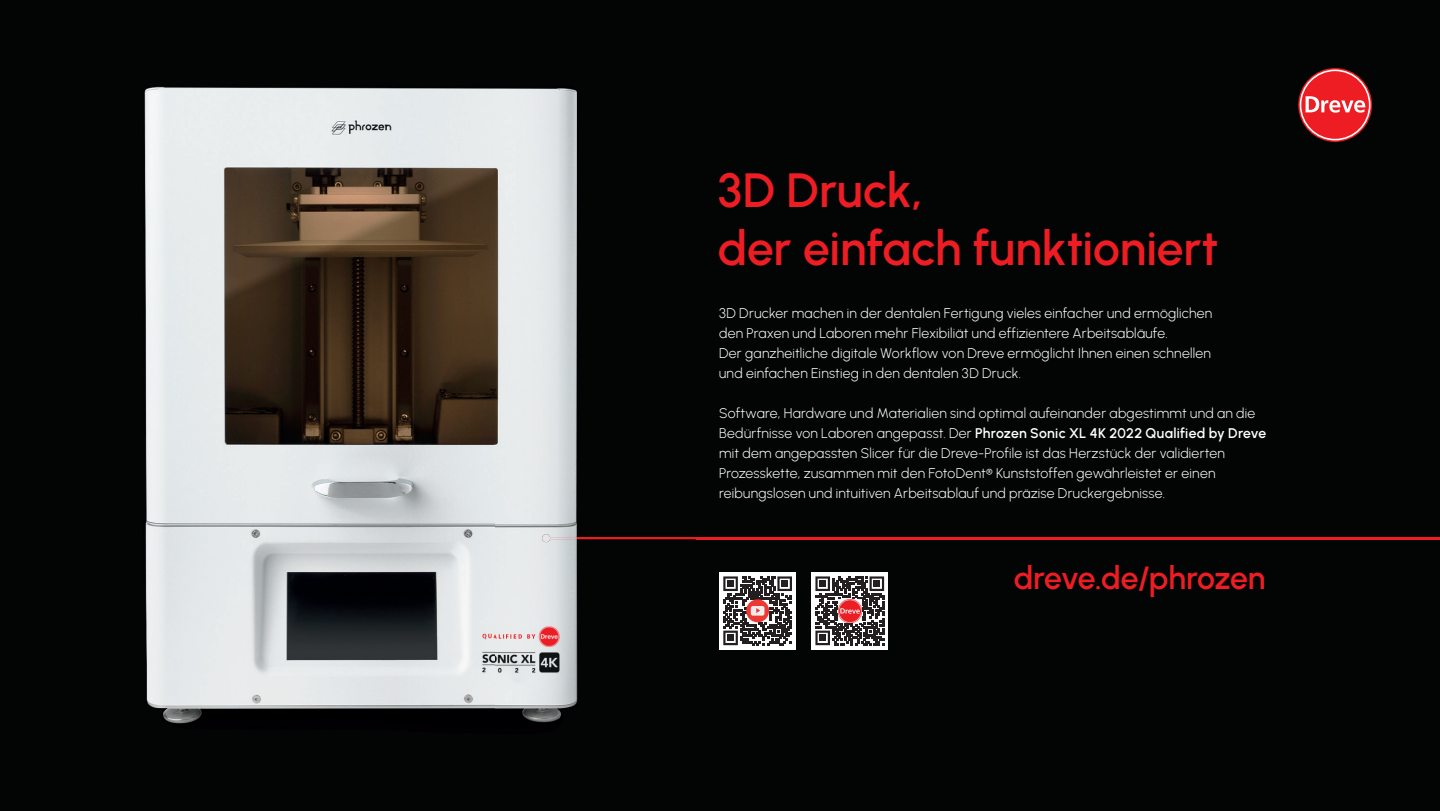
<style>
.page{position:relative;width:1440px;height:811px;background:#fff}
.page>*{position:absolute;margin:0;border:0;box-sizing:border-box;transform-origin:0 0}
.t1{font:600 48px/57.6px "Urbanist";letter-spacing:-.005em;color:#ee1d23}
.t2{font:600 32px "Urbanist";letter-spacing:-.02em;color:#ee1d23}
.t3{font:14px/20px "Urbanist";letter-spacing:.015em;color:#fff}
.s1{font-weight:600}
</style>
<div class="page">
<div style="left:0;top:0;width:1440px;height:810px;background:#030505"></div>
<svg style="left:1300px;top:69px;width:71px;height:71px"></svg>
<hr style="left:546px;top:537px;width:894px;height:2px;background:#ee1d23">
<div style="left:811px;top:572px;width:77px;height:77px;background:#fff"></div>
<svg style="left:815px;top:576px;width:69px;height:69px"></svg>
<img style="left:838px;top:599px;width:23px;height:23px">
<div style="left:719px;top:572px;width:77px;height:77px;background:#fff"></div>
<svg style="left:723px;top:576px;width:69px;height:69px"></svg>
<img style="left:144px;top:86px;width:552px;height:638px">
<img style="left:550px;top:537px;width:146px;height:2px">
<svg style="left:542px;top:534px;width:8px;height:8px"></svg>
<h1 class="t1" style="left:718px;top:160px;width:502px">3D Druck,<br>der einfach funktioniert</h1>
<p class="t3" style="left:719px;top:302px;width:495px">3D Drucker machen in der dentalen Fertigung vieles einfacher und ermöglichen den Praxen und Laboren mehr Flexibiliät und effizientere Arbeitsabläufe.<br>Der ganzheitliche digitale Workflow von Dreve ermöglicht Ihnen einen schnellen und einfachen Einstieg in den dentalen 3D Druck.</p>
<p class="t3" style="left:719px;top:402px;width:549px">Software, Hardware und Materialien sind optimal aufeinander abgestimmt und an die Bedürfnisse von Laboren angepasst. Der <span class="s1">Phrozen Sonic XL 4K 2022 Qualified by Dreve </span>mit dem angepassten Slicer für die Dreve-Profile ist das Herzstück der validierten Prozesskette, zusammen mit den FotoDent® Kunststoffen gewährleistet er einen reibungslosen und intuitiven Arbeitsablauf und präzise Druckergebnisse.</p>
<h2 class="t2" style="left:1014px;top:557px;width:253px">dreve.de/phrozen</h2>
</div>
